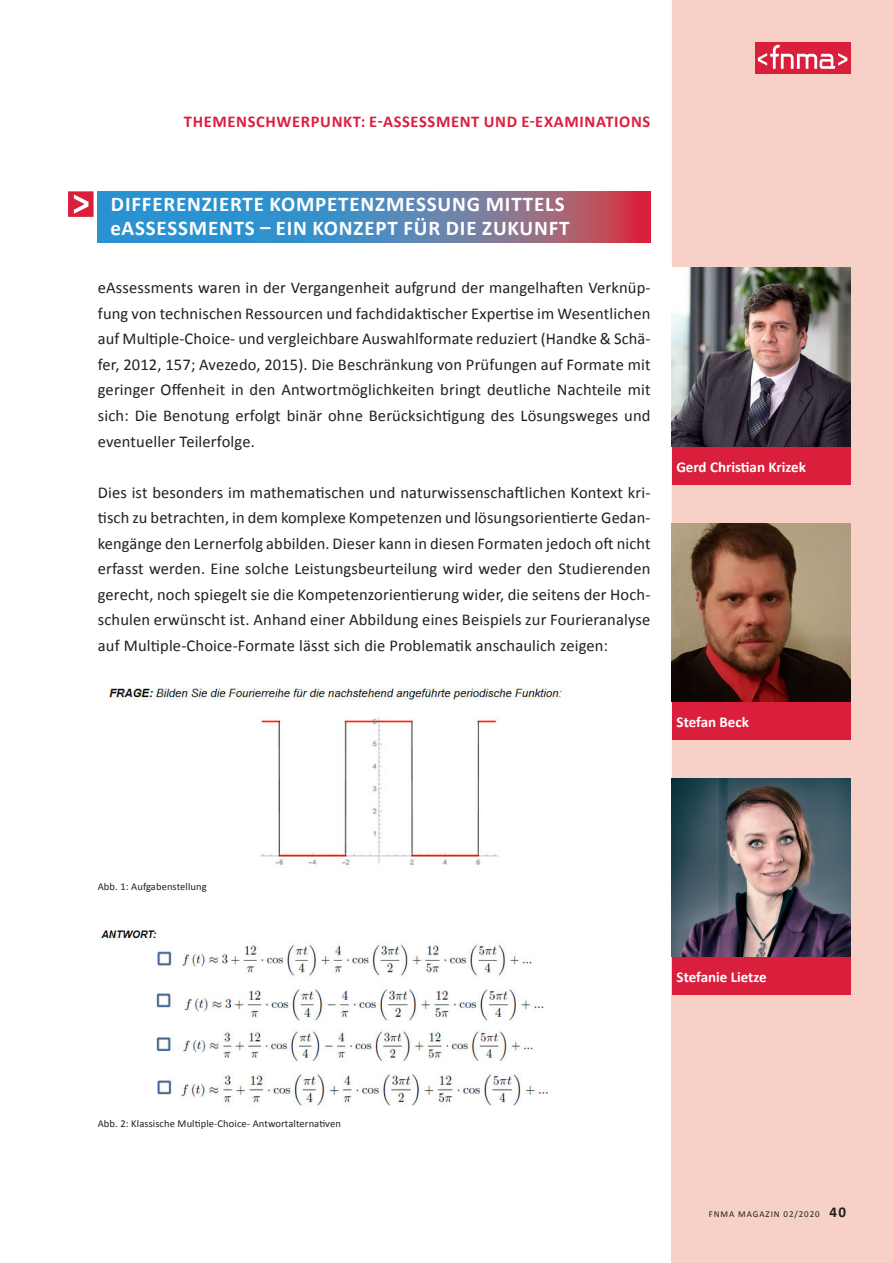
<style>
.page{position:relative;width:893px;height:1263px;background:#fff}
.page>*{position:absolute;margin:0;border:0;box-sizing:border-box;transform-origin:0 0}
.Head_3_Verlaufsbox{font:700 21px/24px "Calibri";letter-spacing:.04em;color:#fff}
.Body_1{font:16.5px/25.5px "Calibri";letter-spacing:.01em;color:#231f20;text-align:justify}
.t1{font:700 16.5px "Calibri";letter-spacing:.04em;color:#da1f3d}
.t2{font:700 15px "Calibri";color:#fff}
.t3{font:10.5px "Calibri";letter-spacing:.01em;color:#231f20}
.t4{font:9px "Calibri";letter-spacing:.1em;color:#231f20}
.s1{font-weight:700;font-size:15px}
</style>
<div class="page">
<div style="left:672px;top:838px;width:221px;height:425px;background:#f7d1c7"></div>
<div style="left:672px;top:731px;width:221px;height:264px;background:#f7d1c7"></div>
<div style="left:672px;top:0;width:221px;height:731px;background:#f7d1c7"></div>
<svg style="left:98px;top:191px;width:553px;height:51px;background:#5f7fab"></svg>
<img style="left:109px;top:688px;width:454px;height:177px">
<img style="left:100px;top:930px;width:449px;height:176px">
<div style="left:672px;top:446px;width:178px;height:39px;background:#da1f3d"></div>
<img style="left:672px;top:268px;width:178px;height:178px">
<div style="left:672px;top:702px;width:178px;height:38px;background:#da1f3d"></div>
<img style="left:672px;top:523px;width:178px;height:179px">
<div style="left:672px;top:957px;width:178px;height:38px;background:#da1f3d"></div>
<img style="left:672px;top:778px;width:178px;height:179px">
<svg style="left:68px;top:191px;width:26px;height:26px"></svg>
<div style="left:755px;top:43px;width:95px;height:31px;background:#da1f3d"></div>
<svg style="left:758px;top:45px;width:89px;height:24px"></svg>
<p class="t1" style="left:184px;top:111px;width:468px">THEMENSCHWERPUNKT: E-ASSESSMENT UND E-EXAMINATIONS</p>
<h2 class="Head_3_Verlaufsbox" style="left:111px;top:191px;width:461px">DIFFERENZIERTE KOMPETENZMESSUNG MITTELS eASSESSMENTS – EIN KONZEPT FÜR DIE ZUKUNFT</h2>
<p class="Body_1" style="left:98px;top:274px;width:554px">eAssessments waren in der Vergangenheit aufgrund der mangelhaften Verknüp&shy;fung von technischen Ressourcen und fachdidaktischer Expertise im Wesentlichen auf Multiple-Choice- und vergleichbare Auswahlformate reduziert (Handke &amp; Schä&shy;fer, 2012, 157; Avezedo, 2015). Die Beschränkung von Prüfungen auf Formate mit geringer Offenheit in den Antwortmöglichkeiten bringt deutliche Nachteile mit sich: Die Benotung erfolgt binär ohne Berücksichtigung des Lösungsweges und eventueller Teilerfolge.</p>
<p class="Body_1" style="left:98px;top:478px;width:554px">Dies ist besonders im mathematischen und naturwissenschaftlichen Kontext kri&shy;tisch zu betrachten, in dem komplexe Kompetenzen und lösungsorientierte Gedan&shy;kengänge den Lernerfolg abbilden. Dieser kann in diesen Formaten jedoch oft nicht erfasst werden. Eine solche Leistungsbeurteilung wird weder den Studierenden gerecht, noch spiegelt sie die Kompetenzorientierung wider, die seitens der Hoch&shy;schulen erwünscht ist. Anhand einer Abbildung eines Beispiels zur Fourieranalyse auf Multiple-Choice-Formate lässt sich die Problematik anschaulich zeigen:</p>
<p class="t2" style="left:676px;top:458px;width:131px">Gerd Christian Krizek</p>
<p class="t2" style="left:677px;top:713px;width:74px">Stefan Beck</p>
<p class="t3" style="left:98px;top:880px;width:110px">Abb. 1: Aufgabenstellung</p>
<p class="t3" style="left:98px;top:1117px;width:245px">Abb. 2: Klassische Multiple-Choice- Antwortalternativen</p>
<p class="t2" style="left:677px;top:968px;width:92px">Stefanie Lietze</p>
<p class="t4" style="left:709px;top:1208px;width:139px">FNMA MAGAZIN 02/2020 <span class="s1">40</span></p>
</div>
